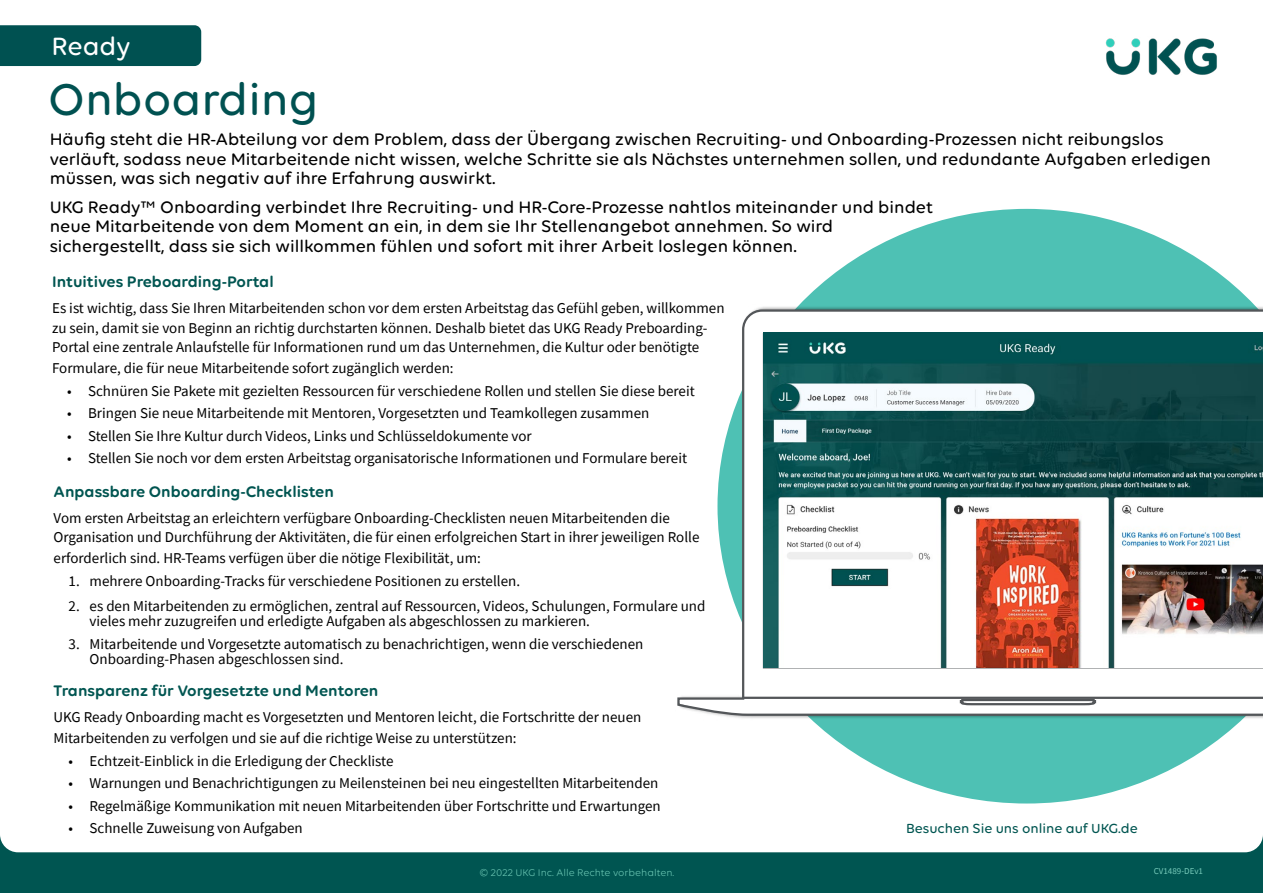
<style>
.page{position:relative;width:1263px;height:893px;background:#fff}
.page>*{position:absolute;margin:0;border:0;box-sizing:border-box;transform-origin:0 0}
.t1{font:500 48px "Volte Rounded";color:#005151}
.t2{font:500 27px "Volte Rounded";color:#fff}
.t3{font:500 18px/19.5px "Volte Rounded";color:#000}
.t4{font:600 16.5px "Volte Rounded";color:#005551}
.t5{font:15px/19.5px "Source Sans Pro";color:#000}
.t6{font:500 14.25px "Volte Rounded";color:#005551}
.t7{font:10.5px "Volte Rounded";color:#6cc7b4}
.t8{font:9px "Source Sans Pro";color:#76c9b9}
</style>
<div class="page">
<div style="left:0;top:814px;width:1263px;height:79px;background:#005551"></div>
<div style="left:0;top:803px;width:1263px;height:49px;background:#fff"></div>
<svg style="left:799px;top:209px;width:456px;height:594px;fill:#4ec1b4"></svg>
<svg style="left:677px;top:308px;width:586px;height:409px"></svg>
<hr style="left:743px;top:697px;width:520px;height:2px;background:#535659">
<img style="left:764px;top:333px;width:499px;height:334px">
<div style="left:0;top:25px;width:201px;height:41px;background:#005151"></div>
<img style="left:1106px;top:38px;width:111px;height:37px">
<h2 class="t2" style="left:51px;top:31px;width:81px">Ready</h2>
<h1 class="t1" style="left:48px;top:72px;width:272px">Onboarding</h1>
<p class="t3" style="left:50px;top:129px;width:1163px">Häufig steht die HR-Abteilung vor dem Problem, dass der Übergang zwischen Recruiting- und Onboarding-Prozessen nicht reibungslos verläuft, sodass neue Mitarbeitende nicht wissen, welche Schritte sie als Nächstes unternehmen sollen, und redundante Aufgaben erledigen müssen, was sich negativ auf ihre Erfahrung auswirkt.</p>
<p class="t3" style="left:50px;top:197px;width:885px">UKG Ready™ Onboarding verbindet Ihre Recruiting- und HR-Core-Prozesse nahtlos miteinander und bindet neue Mitarbeitende von dem Moment an ein, in dem sie Ihr Stellenangebot annehmen. So wird sichergestellt, dass sie sich willkommen fühlen und sofort mit ihrer Arbeit loslegen können.</p>
<p class="t4" style="left:52px;top:272px;width:223px">Intuitives Preboarding-Portal</p>
<p class="t5" style="left:52px;top:299px;width:674px">Es ist wichtig, dass Sie Ihren Mitarbeitenden schon vor dem ersten Arbeitstag das Gefühl geben, willkommen zu sein, damit sie von Beginn an richtig durchstarten können. Deshalb bietet das UKG Ready Preboarding-<br>Portal eine zentrale Anlaufstelle für Informationen rund um das Unternehmen, die Kultur oder benötigte</p>
<p class="t5" style="left:52px;top:359px;width:403px">Formulare, die für neue Mitarbeitende sofort zugänglich werden:</p>
<p class="t5" style="left:67px;top:381px;width:629px">• Schnüren Sie Pakete mit gezielten Ressourcen für verschiedene Rollen und stellen Sie diese bereit</p>
<p class="t5" style="left:67px;top:404px;width:584px">• Bringen Sie neue Mitarbeitende mit Mentoren, Vorgesetzten und Teamkollegen zusammen</p>
<p class="t5" style="left:67px;top:426px;width:466px">• Stellen Sie Ihre Kultur durch Videos, Links und Schlüsseldokumente vor</p>
<p class="t5" style="left:67px;top:449px;width:621px">• Stellen Sie noch vor dem ersten Arbeitstag organisatorische Informationen und Formulare bereit</p>
<p class="t4" style="left:54px;top:482px;width:282px">Anpassbare Onboarding-Checklisten</p>
<p class="t5" style="left:54px;top:508px;width:647px">Vom ersten Arbeitstag an erleichtern verfügbare Onboarding-Checklisten neuen Mitarbeitenden die<br>Organisation und Durchführung der Aktivitäten, die für einen erfolgreichen Start in ihrer jeweiligen Rolle</p>
<p class="t5" style="left:54px;top:549px;width:429px">erforderlich sind. HR-Teams verfügen über die nötige Flexibilität, um:</p>
<p class="t5" style="left:69px;top:571px;width:453px">1. mehrere Onboarding-Tracks für verschiedene Positionen zu erstellen.</p>
<p class="t5" style="left:90px;top:599px;width:617px;line-height:15px;text-indent:-21px">2. es den Mitarbeitenden zu ermöglichen, zentral auf Ressourcen, Videos, Schulungen, Formulare und vieles mehr zuzugreifen und erledigte Aufgaben als abgeschlossen zu markieren.</p>
<p class="t5" style="left:90px;top:636px;width:555px;line-height:15px;text-indent:-21px">3. Mitarbeitende und Vorgesetzte automatisch zu benachrichtigen, wenn die verschiedenen<br>Onboarding-Phasen abgeschlossen sind.</p>
<p class="t4" style="left:54px;top:681px;width:326px">Transparenz für Vorgesetzte und Mentoren</p>
<p class="t5" style="left:54px;top:707px;width:589px;line-height:21px">UKG Ready Onboarding macht es Vorgesetzten und Mentoren leicht, die Fortschritte der neuen<br>Mitarbeitenden zu verfolgen und sie auf die richtige Weise zu unterstützen:</p>
<p class="t5" style="left:69px;top:751px;width:326px">• Echtzeit-Einblick in die Erledigung der Checkliste</p>
<p class="t5" style="left:69px;top:773px;width:591px">• Warnungen und Benachrichtigungen zu Meilensteinen bei neu eingestellten Mitarbeitenden</p>
<p class="t5" style="left:69px;top:796px;width:594px">• Regelmäßige Kommunikation mit neuen Mitarbeitenden über Fortschritte und Erwartungen</p>
<p class="t5" style="left:69px;top:818px;width:236px">• Schnelle Zuweisung von Aufgaben</p>
<p class="t6" style="left:906px;top:820px;width:233px">Besuchen Sie uns online auf UKG.de</p>
<p class="t7" style="left:479px;top:866px;width:196px">© 2022 UKG Inc. Alle Rechte vorbehalten.</p>
<p class="t8" style="left:1154px;top:865px;width:51px">CV1489-DEv1</p>
</div>
